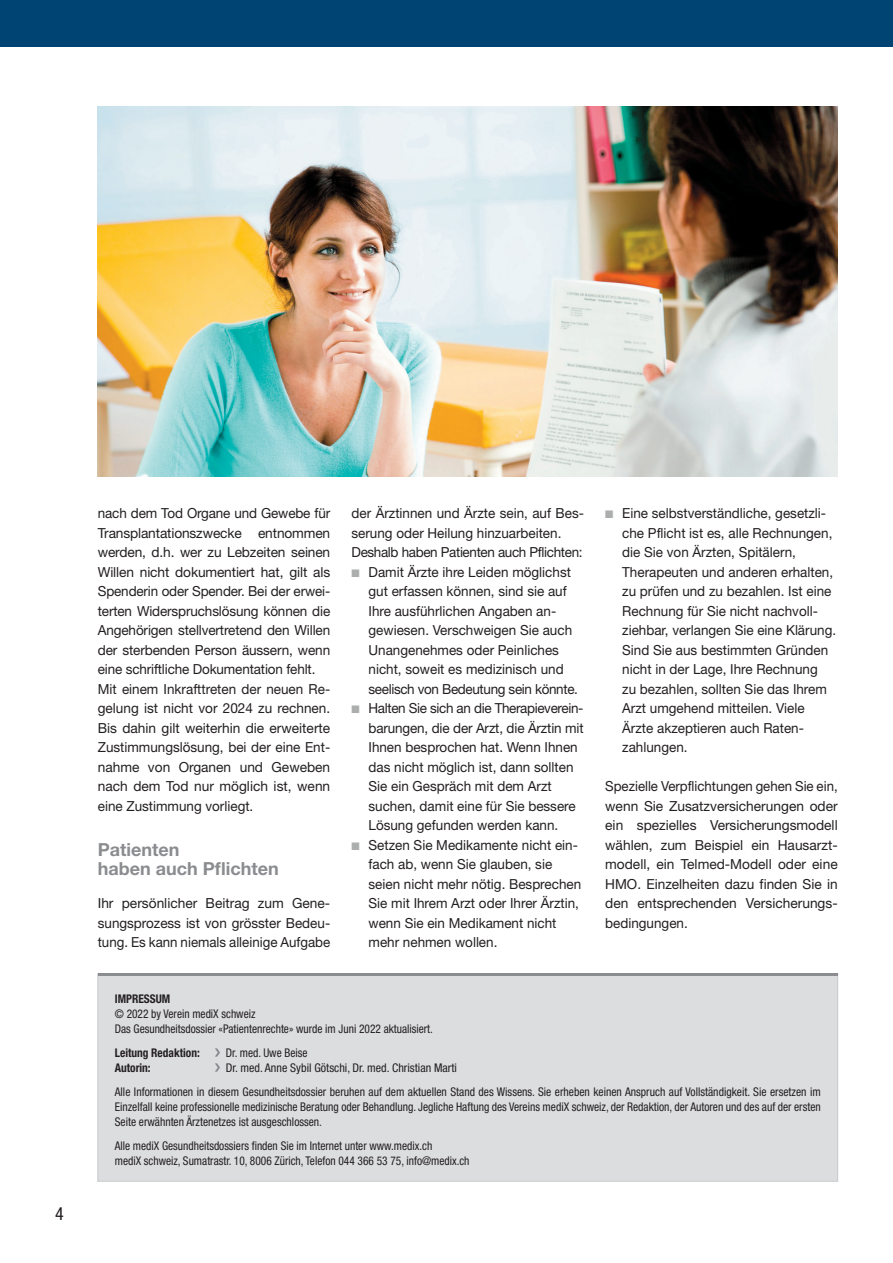
<style>
.page{position:relative;width:893px;height:1263px;background:#fff}
.page>*{position:absolute;margin:0;border:0;box-sizing:border-box;transform-origin:0 0}
.t1{font:700 18px/19.5px "Helvetica Neue LT Std";color:#8a8c8f}
.t2{font:condensed 18px "Helvetica Neue LT Std";color:#231f20}
.t3{font:13.8px/19.5px "Helvetica Neue LT Std";color:#231f20}
.t4{font:13.8px/19.5px "Helvetica Neue LT Std";color:#231f20;text-align:justify;scale:.95 1}
.t5{font:condensed 12px/15px "Helvetica Neue LT Std";color:#231f20;scale:.95 1}
.t6{font:condensed 12px/15px "Helvetica Neue LT Std";color:#231f20;scale:.96 1}
.t7{font:condensed 12px/24px "Helvetica Neue LT Std";color:#231f20}
.t8{font:700 condensed 12px "Helvetica Neue LT Std";color:#231f20;scale:.95 1}
.s1{color:#acadad}
</style>
<div class="page">
<div style="left:0;top:0;width:893px;height:47px;background:#004473"></div>
<div style="left:98px;top:973px;width:740px;height:208px;background:#dcdddf"></div>
<hr style="left:98px;top:973px;width:740px;height:3px;background:#8a8c8f">
<svg style="left:215px;top:1048px;width:5px;height:9px"></svg>
<svg style="left:215px;top:1063px;width:5px;height:9px"></svg>
<img style="left:98px;top:106px;width:740px;height:370px">
<h1 class="t2" style="left:55px;top:1203px;width:10px">4</h1>
<p class="t3" style="left:98px;top:503px;width:234px">nach dem Tod Organe und Gewebe für Transplantationszwecke entnommen werden, d.h. wer zu Lebzeiten seinen Willen nicht dokumentiert hat, gilt als Spenderin oder Spender. Bei der erwei&shy;terten Widerspruchslösung können die Angehörigen stellvertretend den Willen der sterbenden Person äussern, wenn eine schriftliche Dokumentation fehlt.<br>Mit einem Inkrafttreten der neuen Re&shy;gelung ist nicht vor 2024 zu rechnen.<br>Bis dahin gilt weiterhin die erweiterte Zustimmungslösung, bei der eine Ent&shy;nahme von Organen und Geweben nach dem Tod nur möglich ist, wenn eine Zustimmung vorliegt.</p>
<h1 class="t1" style="left:98px;top:839px;width:183px">Patienten<br>haben auch Pflichten</h1>
<p class="t3" style="left:98px;top:893px;width:234px;text-align:justify">Ihr persönlicher Beitrag zum Gene&shy;sungsprozess ist von grösster Bedeu&shy;tung. Es kann niemals alleinige Aufgabe</p>
<p class="t3" style="left:351px;top:503px;width:234px">der Ärztinnen und Ärzte sein, auf Bes&shy;serung oder Heilung hinzuarbeiten.<br>Deshalb haben Patienten auch Pflichten:</p>
<p class="t3" style="left:369px;top:562px;width:211px;text-indent:-17px"><span class="s1">■</span> Damit Ärzte ihre Leiden möglichst gut erfassen können, sind sie auf Ihre ausführlichen Angaben an&shy;gewiesen. Verschweigen Sie auch Unangenehmes oder Peinliches nicht, soweit es medizinisch und seelisch von Bedeutung sein könnte.</p>
<p class="t3" style="left:369px;top:698px;width:217px;text-indent:-17px"><span class="s1">■</span> Halten Sie sich an die Therapieverein&shy;barungen, die der Arzt, die Ärztin mit Ihnen besprochen hat. Wenn Ihnen das nicht möglich ist, dann sollten Sie ein Gespräch mit dem Arzt suchen, damit eine für Sie bessere Lösung gefunden werden kann.</p>
<p class="t3" style="left:369px;top:835px;width:214px;text-indent:-17px"><span class="s1">■</span> Setzen Sie Medikamente nicht ein&shy;fach ab, wenn Sie glauben, sie seien nicht mehr nötig. Besprechen<br>Sie mit Ihrem Arzt oder Ihrer Ärztin, wenn Sie ein Medikament nicht mehr nehmen wollen.</p>
<p class="t3" style="left:622px;top:503px;width:215px;text-indent:-17px"><span class="s1">■</span> Eine selbstverständliche, gesetzli&shy;che Pflicht ist es, alle Rechnungen, die Sie von Ärzten, Spitälern,<br>Therapeuten und anderen erhalten, zu prüfen und zu bezahlen. Ist eine<br>Rechnung für Sie nicht nachvoll&shy;ziehbar, verlangen Sie eine Klärung.<br>Sind Sie aus bestimmten Gründen nicht in der Lage, Ihre Rechnung<br>zu bezahlen, sollten Sie das Ihrem<br>Arzt umgehend mitteilen. Viele<br>Ärzte akzeptieren auch Raten&shy;zahlungen.</p>
<p class="t4" style="left:605px;top:776px;width:246px">Spezielle Verpflichtungen gehen Sie ein, wenn Sie Zusatzversicherungen oder ein spezielles Versicherungsmodell wählen, zum Beispiel ein Hausarzt&shy;modell, ein Telmed-Modell oder eine HMO. Einzelheiten dazu finden Sie in den entsprechenden Versicherungs&shy;bedingungen.</p>
<p class="t8" style="left:115px;top:991px;width:60px">IMPRESSUM</p>
<p class="t5" style="left:115px;top:1006px;width:336px">© 2022 by Verein mediX schweiz<br>Das Gesundheitsdossier «Patientenrechte» wurde im Juni 2022 aktualisiert.</p>
<p class="t8" style="left:115px;top:1045px;width:91px">Leitung Redaktion:</p>
<p class="t5" style="left:226px;top:1045px;width:87px">Dr. med. Uwe Beise</p>
<p class="t8" style="left:115px;top:1060px;width:39px">Autorin:</p>
<p class="t7" style="left:115px;top:1055px;width:707px;text-indent:111px">Dr. med. Anne Sybil Götschi, Dr. med. Christian Marti<br>Alle Informationen in diesem Gesundheitsdossier beruhen auf dem aktuellen Stand des Wissens. Sie erheben keinen Anspruch auf Vollständigkeit. Sie ersetzen im</p>
<p class="t6" style="left:115px;top:1099px;width:737px">Einzelfall keine professionelle medizinische Beratung oder Behandlung. Jegliche Haftung des Vereins mediX schweiz, der Redaktion, der Autoren und des auf der ersten<br>Seite erwähnten Ärztenetzes ist ausgeschlossen.</p>
<p class="t5" style="left:115px;top:1138px;width:375px">Alle mediX Gesundheitsdossiers finden Sie im Internet unter www.medix.ch<br>mediX schweiz, Sumatrastr. 10, 8006 Zürich, Telefon 044 366 53 75, info@medix.ch</p>
</div>
